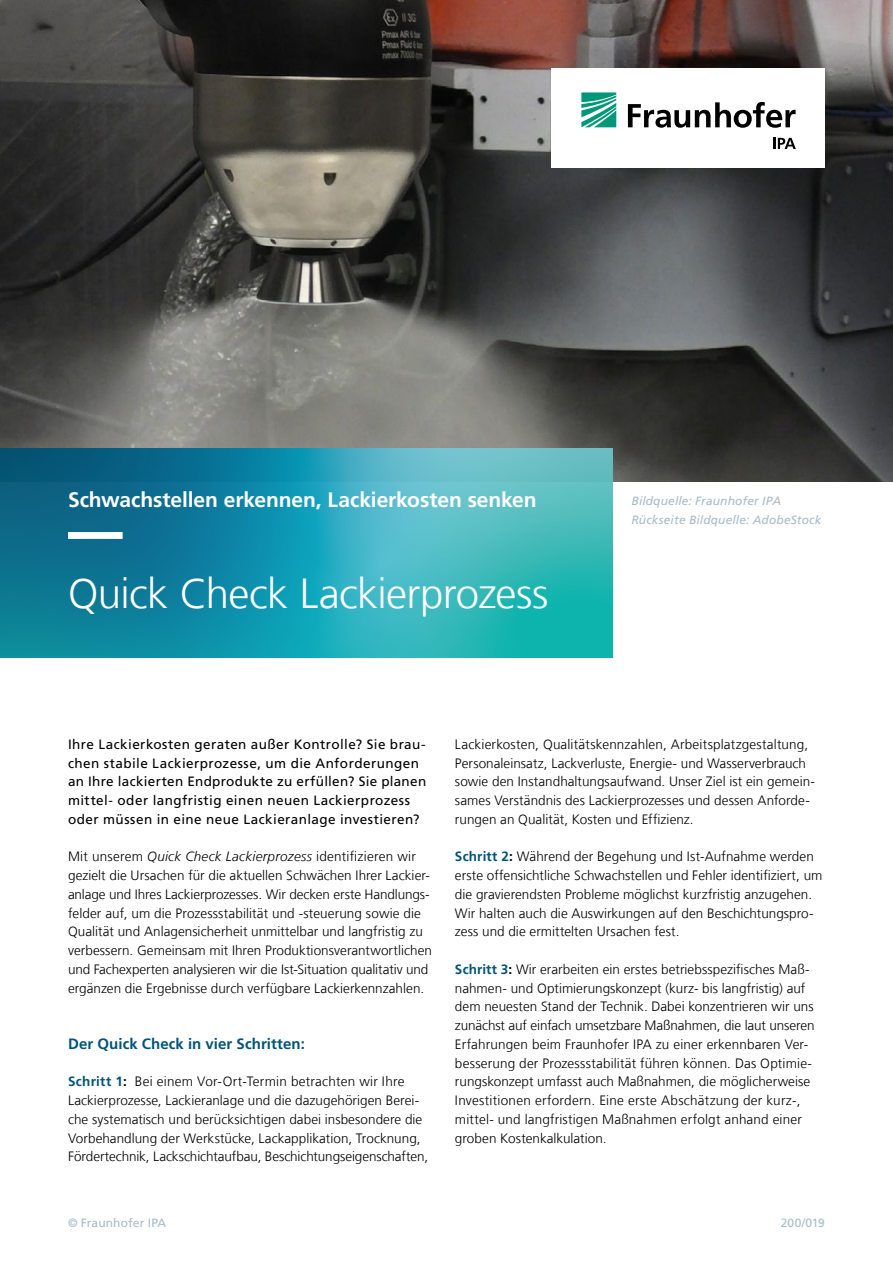
<style>
.page{position:relative;width:893px;height:1263px;background:#fff}
.page>*{position:absolute;margin:0;border:0;box-sizing:border-box;transform-origin:0 0}
.t1{font:300 42px "Frutiger LT Com";letter-spacing:-.015em;color:#fff}
.t2{font:700 21px "Frutiger LT Com";letter-spacing:-.005em;color:#fff}
.t3{font:700 15px "Frutiger LT Com";letter-spacing:.005em;color:#005478}
.t4{font:300 13.5px/18.8px "Frutiger LT Com";letter-spacing:.005em;color:#000}
.t5{font:13.5px/18.8px "Frutiger LT Com";letter-spacing:.03em;color:#000}
.t6{font:italic 12px/18.8px "Frutiger LT Com";letter-spacing:.01em;color:#a5bcca}
.t7{font:12px "Frutiger LT Com";letter-spacing:.01em;color:#a5bcca}
.s1{font-style:italic}
.s2{font-weight:700;color:#005478}
.s3{font-weight:700}
</style>
<div class="page">
<img style="left:0;top:0;width:893px;height:482px">
<div style="left:552px;top:68px;width:273px;height:99px;background:#fff"></div>
<svg style="left:581px;top:92px;width:35px;height:35px"></svg>
<svg style="left:628px;top:102px;width:168px;height:26px"></svg>
<svg style="left:773px;top:138px;width:23px;height:11px"></svg>
<svg style="left:0;top:449px;width:612px;height:208px;background:#2599ac"></svg>
<svg style="left:68px;top:532px;width:502px;height:7px;background:#46abbe"></svg>
<h2 class="t2" style="left:68px;top:487px;width:470px">Schwachstellen erkennen, Lackierkosten senken</h2>
<h1 class="t1" style="left:68px;top:569px;width:482px">Quick Check Lackierprozess</h1>
<p class="t6" style="left:631px;top:492px;width:191px">Bildquelle: Fraunhofer IPA<br>Rückseite Bildquelle: AdobeStock</p>
<p class="t5" style="left:68px;top:735px;width:360px">Ihre Lackierkosten geraten außer Kontrolle? Sie brau&shy;chen stabile Lackierprozesse, um die Anforderungen an Ihre lackierten Endprodukte zu erfüllen? Sie planen mittel- oder langfristig einen neuen Lackierprozess oder müssen in eine neue Lackieranlage investieren?</p>
<p class="t4" style="left:68px;top:847px;width:365px">Mit unserem <span class="s1">Quick Check Lackierprozess</span> identifizieren wir gezielt die Ursachen für die aktuellen Schwächen Ihrer Lackier&shy;anlage und Ihres Lackierprozesses. Wir decken erste Handlungs&shy;felder auf, um die Prozessstabilität und -steuerung sowie die Qualität und Anlagensicherheit unmittelbar und langfristig zu verbessern. Gemeinsam mit Ihren Produktionsverantwortlichen und Fachexperten analysieren wir die Ist-Situation qualitativ und ergänzen die Ergebnisse durch verfügbare Lackierkennzahlen.</p>
<p class="t3" style="left:68px;top:1035px;width:238px">Der Quick Check in vier Schritten:</p>
<p class="t4" style="left:68px;top:1072px;width:362px"><span class="s2">Schritt 1</span><span class="s3">:</span> Bei einem Vor-Ort-Termin betrachten wir Ihre Lackierprozesse, Lackieranlage und die dazugehörigen Berei&shy;che systematisch und berücksichtigen dabei insbesondere die Vorbehandlung der Werkstücke, Lackapplikation, Trocknung, Fördertechnik, Lackschichtaufbau, Beschichtungseigenschaften,</p>
<p class="t7" style="left:68px;top:1215px;width:100px">© Fraunhofer IPA</p>
<p class="t4" style="left:455px;top:735px;width:361px">Lackierkosten, Qualitätskennzahlen, Arbeitsplatzgestaltung, Personaleinsatz, Lackverluste, Energie- und Wasserverbrauch sowie den Instandhaltungsaufwand. Unser Ziel ist ein gemein&shy;sames Verständnis des Lackierprozesses und dessen Anforde&shy;rungen an Qualität, Kosten und Effizienz.</p>
<p class="t4" style="left:455px;top:847px;width:369px"><span class="s2">Schritt 2</span><span class="s3">:</span> Während der Begehung und Ist-Aufnahme werden erste offensichtliche Schwachstellen und Fehler identifiziert, um die gravierendsten Probleme möglichst kurzfristig anzugehen.<br>Wir halten auch die Auswirkungen auf den Beschichtungspro&shy;zess und die ermittelten Ursachen fest.</p>
<p class="t4" style="left:455px;top:960px;width:361px"><span class="s2">Schritt 3</span><span class="s3">:</span> Wir erarbeiten ein erstes betriebsspezifisches Maß&shy;nahmen- und Optimierungskonzept (kurz- bis langfristig) auf dem neuesten Stand der Technik. Dabei konzentrieren wir uns zunächst auf einfach umsetzbare Maßnahmen, die laut unseren Erfahrungen beim Fraunhofer IPA zu einer erkennbaren Ver&shy;besserung der Prozessstabilität führen können. Das Optimie&shy;rungskonzept umfasst auch Maßnahmen, die möglicherweise Investitionen erfordern. Eine erste Abschätzung der kurz-, mittel- und langfristigen Maßnahmen erfolgt anhand einer groben Kostenkalkulation.</p>
<p class="t7" style="left:781px;top:1215px;width:46px">200/019</p>
</div>
